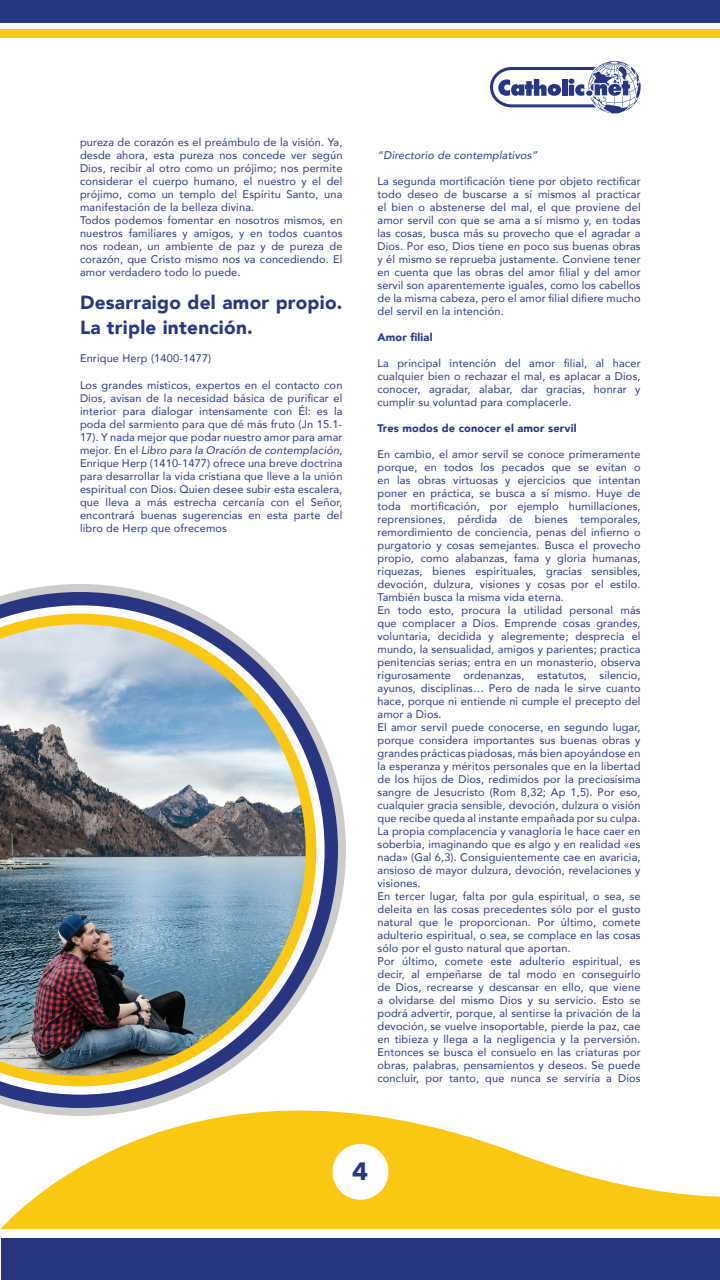
<style>
.page{position:relative;width:720px;height:1280px;background:#fff}
.page>*{position:absolute;margin:0;border:0;box-sizing:border-box;transform-origin:0 0}
.t1{font:700 25px "Avenir Next";color:#283681}
.t2{font:900 19px/25.2px "Avenir";letter-spacing:.015em;color:#283681}
.t3{font:11px/13px "Avenir";letter-spacing:.015em;color:#283681;text-align:justify}
.t4{font:900 11px "Avenir";letter-spacing:.015em;color:#283681}
.t5{font:italic 11px "Avenir";letter-spacing:.015em;color:#283681}
.s1{font-style:italic}
</style>
<div class="page">
<div style="left:0;top:0;width:720px;height:23px;background:#283681"></div>
<div style="left:0;top:29px;width:720px;height:9px;background:#fac812"></div>
<svg style="left:0;top:1112px;width:720px;height:118px;fill:#fac812"></svg>
<div style="left:1px;top:1238px;width:719px;height:42px;background:#283681"></div>
<div style="left:332px;top:1144px;width:56px;height:56px;background:#fff;border-radius:50%"></div>
<svg style="left:490px;top:61px;width:151px;height:53px"></svg>
<svg style="left:0;top:584px;width:346px;height:532px"></svg>
<svg style="left:0;top:592px;width:338px;height:516px"></svg>
<svg style="left:0;top:605px;width:325px;height:490px"></svg>
<img style="left:0;top:624px;width:306px;height:452px">
<p class="t3" style="left:80px;top:135px;width:264px;text-align:left">pureza de corazón es el preámbulo de la visión. Ya, desde ahora, esta pureza nos concede ver según Dios, recibir al otro como un prójimo; nos permite considerar el cuerpo humano, el nuestro y el del prójimo, como un templo del Espíritu Santo, una manifestación de la belleza divina.<br>Todos podemos fomentar en nosotros mismos, en nuestros familiares y amigos, y en todos cuantos nos rodean, un ambiente de paz y de pureza de corazón, que Cristo mismo nos va concediendo. El amor verdadero todo lo puede.</p>
<h2 class="t2" style="left:80px;top:289px;width:264px">Desarraigo del amor propio.<br>La triple intención.</h2>
<p class="t3" style="left:80px;top:351px;width:133px">Enrique Herp (1400-1477)</p>
<p class="t3" style="left:80px;top:379px;width:264px">Los grandes místicos, expertos en el contacto con Dios, avisan de la necesidad básica de purificar el interior para dialogar intensamente con Él: es la poda del sarmiento para que dé más fruto (Jn 15.1- 17). Y nada mejor que podar nuestro amor para amar mejor. En el <span class="s1">Libro para la Oración de contemplación</span>, Enrique Herp (1410-1477) ofrece una breve doctrina para desarrollar la vida cristiana que lleve a la unión espiritual con Dios. Quien desee subir esta escalera, que lleva a más estrecha cercanía con el Señor, encontrará buenas sugerencias en esta parte del libro de Herp que ofrecemos</p>
<p class="t5" style="left:377px;top:148px;width:161px">“Directorio de contemplativos”</p>
<p class="t3" style="left:377px;top:174px;width:265px">La segunda mortificación tiene por objeto rectificar todo deseo de buscarse a sí mismos al practicar el bien o abstenerse del mal, el que proviene del amor servil con que se ama a sí mismo y, en todas las cosas, busca más su provecho que el agradar a Dios. Por eso, Dios tiene en poco sus buenas obras y él mismo se reprueba justamente. Conviene tener en cuenta que las obras del amor filial y del amor servil son aparentemente iguales, como los cabellos de la misma cabeza, pero el amor filial difiere mucho del servil en la intención.</p>
<p class="t4" style="left:377px;top:328px;width:57px">Amor filial</p>
<p class="t3" style="left:377px;top:356px;width:265px">La principal intención del amor filial, al hacer cualquier bien o rechazar el mal, es aplacar a Dios, conocer, agradar, alabar, dar gracias, honrar y cumplir su voluntad para complacerle.</p>
<p class="t4" style="left:377px;top:419px;width:201px">Tres modos de conocer el amor servil</p>
<p class="t3" style="left:377px;top:447px;width:265px;text-align:left">En cambio, el amor servil se conoce primeramente porque, en todos los pecados que se evitan o en las obras virtuosas y ejercicios que intentan poner en práctica, se busca a sí mismo. Huye de toda mortificación, por ejemplo humillaciones, reprensiones, pérdida de bienes temporales, remordimiento de conciencia, penas del infierno o purgatorio y cosas semejantes. Busca el provecho propio, como alabanzas, fama y gloria humanas, riquezas, bienes espirituales, gracias sensibles, devoción, dulzura, visiones y cosas por el estilo.<br>También busca la misma vida eterna.<br>En todo esto, procura la utilidad personal más que complacer a Dios. Emprende cosas grandes, voluntaria, decidida y alegremente; desprecia el mundo, la sensualidad, amigos y parientes; practica penitencias serias; entra en un monasterio, observa rigurosamente ordenanzas, estatutos, silencio, ayunos, disciplinas… Pero de nada le sirve cuanto hace, porque ni entiende ni cumple el precepto del amor a Dios.<br>El amor servil puede conocerse, en segundo lugar, porque considera importantes sus buenas obras y grandes prácticas piadosas, más bien apoyándose en la esperanza y méritos personales que en la libertad de los hijos de Dios, redimidos por la preciosísima sangre de Jesucristo (Rom 8,32; Ap 1,5). Por eso, cualquier gracia sensible, devoción, dulzura o visión que recibe queda al instante empañada por su culpa.<br>La propia complacencia y vanagloria le hace caer en soberbia, imaginando que es algo y en realidad «es nada» (Gal 6,3). Consiguientemente cae en avaricia, ansioso de mayor dulzura, devoción, revelaciones y visiones.<br>En tercer lugar, falta por gula espiritual, o sea, se deleita en las cosas precedentes sólo por el gusto natural que le proporcionan. Por último, comete adulterio espiritual, o sea, se complace en las cosas sólo por el gusto natural que aportan.<br>Por último, comete este adulterio espiritual, es decir, al empeñarse de tal modo en conseguirlo de Dios, recrearse y descansar en ello, que viene a olvidarse del mismo Dios y su servicio. Esto se podrá advertir, porque, al sentirse la privación de la devoción, se vuelve insoportable, pierde la paz, cae en tibieza y llega a la negligencia y la perversión.<br>Entonces se busca el consuelo en las criaturas por obras, palabras, pensamientos y deseos. Se puede concluir, por tanto, que nunca se serviría a Dios</p>
<h1 class="t1" style="left:352px;top:1150px;width:18px">4</h1>
</div>
